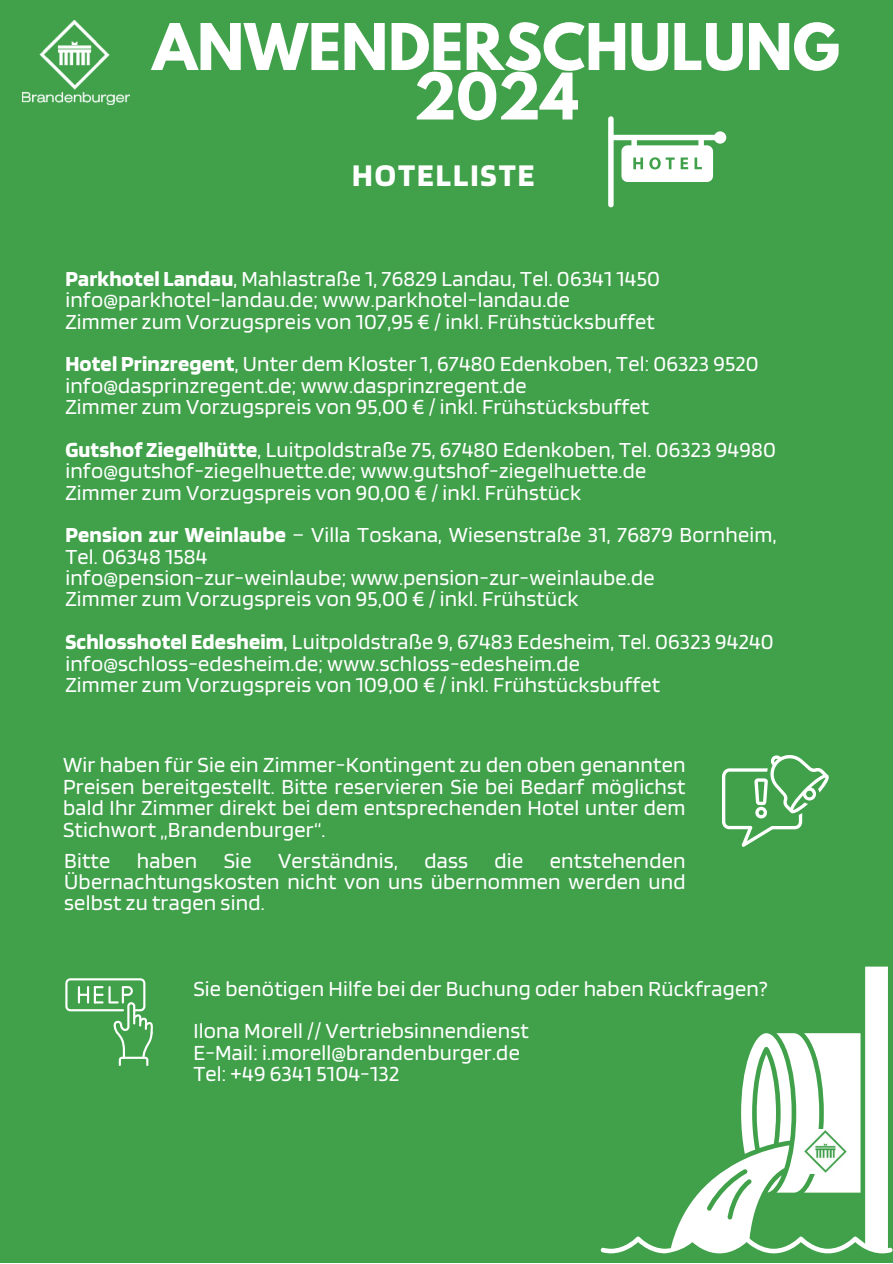
<style>
.page{position:relative;width:893px;height:1264px;background:#fff}
.page>*{position:absolute;margin:0;border:0;box-sizing:border-box;transform-origin:0 0}
.t1{font:700 57px/49.5px "League Spartan";color:#fff;text-align:center}
.t2{font:700 32.85px "Blinker";letter-spacing:.06em;color:#fff}
.t3{font:22.5px/21.3px "Blinker";letter-spacing:.01em;color:#fff;text-align:justify}
.t4{font:22.35px/21.3px "Blinker";letter-spacing:.01em;color:#fff}
.s1{font-weight:700}
</style>
<div class="page">
<div style="left:0;top:0;width:892px;height:1262px;background:#40a14a"></div>
<svg style="left:600px;top:966px;width:292px;height:287px"></svg>
<img style="left:803px;top:1129px;width:44px;height:44px">
<img style="left:23px;top:20px;width:106px;height:85px">
<svg style="left:608px;top:116px;width:118px;height:91px"></svg>
<div style="left:652px;top:159px;width:6px;height:8px;background:#fff;border-radius:50%"></div>
<svg style="left:65px;top:978px;width:88px;height:87px"></svg>
<svg style="left:722px;top:755px;width:107px;height:91px"></svg>
<p class="t1" style="left:152px;top:30px;width:689px">ANWENDERSCHULUNG<br>2024</p>
<p class="t2" style="left:352px;top:154px;width:184px">HOTELLISTE</p>
<p class="t4" style="left:65px;top:267px;width:596px"><span class="s1">Parkhotel Landau</span>, Mahlastraße 1, 76829 Landau, Tel. 06341 1450</p>
<p class="t4" style="left:65px;top:288px;width:506px">info@parkhotel-landau.de; www.parkhotel-landau.de</p>
<p class="t4" style="left:65px;top:310px;width:591px">Zimmer zum Vorzugspreis von 107,95 € / inkl. Frühstücksbuffet</p>
<p class="t4" style="left:65px;top:353px;width:694px"><span class="s1">Hotel Prinzregent</span>, Unter dem Kloster 1, 67480 Edenkoben, Tel: 06323 9520</p>
<p class="t4" style="left:65px;top:374px;width:463px">info@dasprinzregent.de; www.dasprinzregent.de</p>
<p class="t4" style="left:65px;top:395px;width:585px">Zimmer zum Vorzugspreis von 95,00 € / inkl. Frühstücksbuffet</p>
<p class="t4" style="left:65px;top:438px;width:712px"><span class="s1">Gutshof Ziegelhütte</span>, Luitpoldstraße 75, 67480 Edenkoben, Tel. 06323 94980</p>
<p class="t4" style="left:65px;top:459px;width:582px">info@gutshof-ziegelhuette.de; www.gutshof-ziegelhuette.de</p>
<p class="t4" style="left:65px;top:481px;width:517px">Zimmer zum Vorzugspreis von 90,00 € / inkl. Frühstück</p>
<p class="t4" style="left:65px;top:523px;width:712px"><span class="s1">Pension zur Weinlaube</span> – Villa Toskana, Wiesenstraße 31, 76879 Bornheim,<br>Tel. 06348 1584</p>
<p class="t4" style="left:65px;top:566px;width:590px">info@pension-zur-weinlaube; www.pension-zur-weinlaube.de</p>
<p class="t4" style="left:65px;top:587px;width:514px">Zimmer zum Vorzugspreis von 95,00 € / inkl. Frühstück</p>
<p class="t4" style="left:65px;top:630px;width:709px"><span class="s1">Schlosshotel Edesheim</span>, Luitpoldstraße 9, 67483 Edesheim, Tel. 06323 94240</p>
<p class="t4" style="left:65px;top:652px;width:516px">info@schloss-edesheim.de; www.schloss-edesheim.de</p>
<p class="t4" style="left:65px;top:673px;width:596px">Zimmer zum Vorzugspreis von 109,00 € / inkl. Frühstücksbuffet</p>
<p class="t3" style="left:63px;top:753px;width:624px">Wir haben für Sie ein Zimmer-Kontingent zu den oben genannten Preisen bereitgestellt. Bitte reservieren Sie bei Bedarf möglichst bald Ihr Zimmer direkt bei dem entsprechenden Hotel unter dem Stichwort „Brandenburger“.</p>
<p class="t3" style="left:64px;top:848px;width:623px">Bitte haben Sie Verständnis, dass die entstehenden Übernachtungskosten nicht von uns übernommen werden und selbst zu tragen sind.</p>
<p class="t3" style="left:193px;top:976px;width:576px">Sie benötigen Hilfe bei der Buchung oder haben Rückfragen?</p>
<p class="t3" style="left:193px;top:1019px;width:337px">Ilona Morell // Vertriebsinnendienst</p>
<p class="t3" style="left:193px;top:1040px;width:328px">E-Mail: i.morell@brandenburger.de</p>
<p class="t3" style="left:193px;top:1062px;width:207px">Tel: +49 6341 5104-132</p>
</div>
